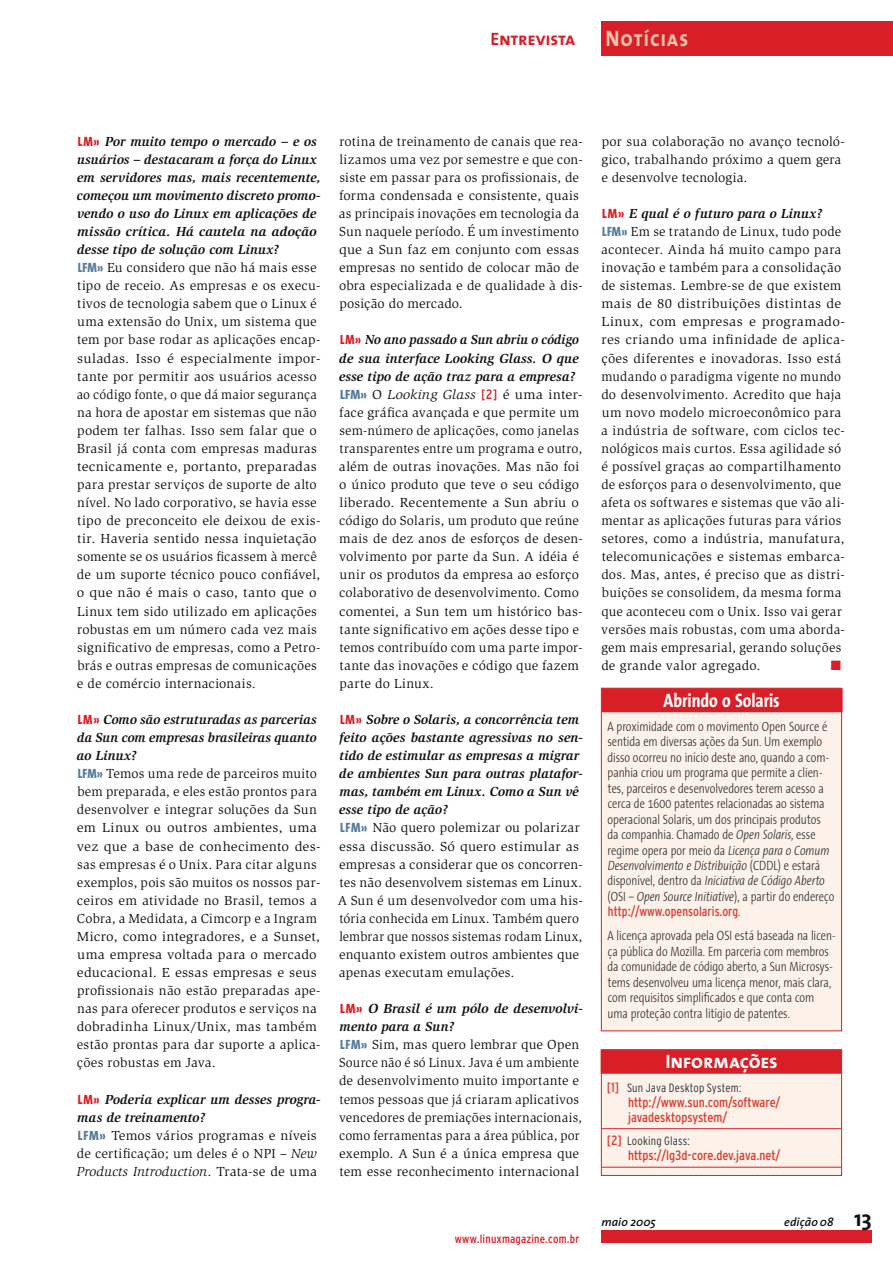
<style>
.page{position:relative;width:893px;height:1263px;background:#fff}
.page>*{position:absolute;margin:0;border:0;box-sizing:border-box;transform-origin:0 0}
.t1{font:22.5px "The Sans Bold Caps";letter-spacing:.04em;color:#f4c4ad;scale:.9 1}
.t2{font:700 22.5px "The Sans";color:#121212}
.title_box{font:700 19.5px "The Sans Condensed";letter-spacing:-.005em;color:#fff}
.title_box_caps{font:19.5px "The Sans Bold Caps";letter-spacing:-.01em;color:#fff}
.t3{font:18px "The Sans Bold Caps";letter-spacing:-.015em;color:#d81f27}
.paragraph_one{font:13.5px/18px "Slimbach";letter-spacing:.015em;color:#121212}
.paragraph_box{font:300 13.5px/15.5px "The Sans Condensed";color:#303232;scale:.96 1}
.paragraph_one-2{font:italic 700 13.5px/18px "Slimbach";letter-spacing:.005em;color:#121212}
.paragraph_one-3{font:13.5px/18px "Slimbach";letter-spacing:.015em;color:#121212;scale:1.05 1}
.paragraph_info{font:condensed 13.5px/15px "Interstate";letter-spacing:-.005em;color:#db3d31}
.paragraph_one-4{font:13.5px "Zapf Dingbats";color:#d81f27}
.paragraph_info-2{font:300 condensed 12px "Interstate";letter-spacing:.015em;color:#303232}
.t4{font:condensed 12px "Interstate";letter-spacing:.015em;color:#d81f27}
.t5{font:italic 600 12px "The Sans";letter-spacing:.01em;color:#121212}
.s1{font-family:"The Sans Condensed";font-weight:800;font-style:normal;color:#d81f27}
.s2{font-family:"The Sans Condensed";font-weight:800;color:#577c98}
.s3{font-style:italic}
.s4{font-family:"Interstate";font-stretch:condensed;color:#d81f27}
.s5{font-family:"Interstate";font-weight:400;font-stretch:condensed;color:#db3d31}
.s6{font-weight:400;font-size:13.5px;color:#db3d31}
</style>
<div class="page">
<div style="left:601px;top:1050px;width:241px;height:125px;background:#fdf2ea"></div>
<div style="left:601px;top:1050px;width:241px;height:24px;background:#d81f27"></div>
<hr style="left:602px;top:1128px;width:239px;height:1px;background:#d81f27">
<hr style="left:602px;top:1167px;width:239px;height:1px;background:#d81f27">
<div style="left:601px;top:1049px;width:241px;height:127px;border:1px solid #d81f27"></div>
<div style="left:601px;top:688px;width:241px;height:343px;background:#fdf2ea"></div>
<div style="left:602px;top:688px;width:241px;height:24px;background:#d81f27"></div>
<div style="left:601px;top:688px;width:241px;height:343px;border:1px solid #d81f27"></div>
<div style="left:601px;top:21px;width:292px;height:34px;background:#d81f27"></div>
<div style="left:601px;top:1230px;width:271px;height:13px;background:#d81f27"></div>
<p class="t3" style="left:490px;top:24px;width:87px">Entrevista</p>
<p class="t1" style="left:605px;top:20px;width:94px">Notícias</p>
<p class="paragraph_one-2" style="left:77px;top:132px;width:245px"><span class="s1">LM»</span> Por muito tempo o mercado – e os usuários – destacaram a força do Linux em servidores mas, mais recentemente, começou um movimento discreto promo&shy;vendo o uso do Linux em aplicações de missão crítica. Há cautela na adoção desse tipo de solução com Linux?</p>
<p class="paragraph_one" style="left:77px;top:259px;width:245px"><span class="s2">LFM»</span> Eu considero que não há mais esse tipo de receio. As empresas e os execu&shy;tivos de tecnologia sabem que o Linux é uma extensão do Unix, um sistema que tem por base rodar as aplicações encap&shy;suladas. Isso é especialmente impor&shy;tante por permitir aos usuários acesso ao código fonte, o que dá maior segurança na hora de apostar em sistemas que não podem ter falhas. Isso sem falar que o Brasil já conta com empresas maduras tecnicamente e, portanto, preparadas para prestar serviços de suporte de alto nível. No lado corporativo, se havia esse tipo de preconceito ele deixou de exis&shy;tir. Haveria sentido nessa inquietação somente se os usuários ficassem à mercê de um suporte técnico pouco confiável, o que não é mais o caso, tanto que o Linux tem sido utilizado em aplicações robustas em um número cada vez mais significativo de empresas, como a Petro&shy;brás e outras empresas de comunicações e de comércio internacionais.</p>
<p class="paragraph_one-2" style="left:77px;top:710px;width:242px;text-align:justify"><span class="s1">LM»</span> Como são estruturadas as parcerias da Sun com empresas brasileiras quanto ao Linux?</p>
<p class="paragraph_one" style="left:77px;top:765px;width:245px"><span class="s2">LFM»</span> Temos uma rede de parceiros muito bem preparada, e eles estão prontos para desenvolver e integrar soluções da Sun em Linux ou outros ambientes, uma vez que a base de conhecimento des&shy;sas empresas é o Unix. Para citar alguns exemplos, pois são muitos os nossos par&shy;ceiros em atividade no Brasil, temos a Cobra, a Medidata, a Cimcorp e a Ingram Micro, como integradores, e a Sunset, uma empresa voltada para o mercado educacional. E essas empresas e seus profissionais não estão preparadas ape&shy;nas para oferecer produtos e serviços na dobradinha Linux/Unix, mas também estão prontas para dar suporte a aplica&shy;ções robustas em Java.</p>
<p class="paragraph_one-2" style="left:77px;top:1090px;width:245px"><span class="s1">LM»</span> Poderia explicar um desses progra&shy;mas de treinamento?</p>
<p class="paragraph_one" style="left:77px;top:1126px;width:242px;text-align:justify"><span class="s2">LFM»</span> Temos vários programas e níveis de certificação; um deles é o NPI – <span class="s3">New Products Introduction</span>. Trata-se de uma</p>
<p class="paragraph_one" style="left:339px;top:132px;width:245px">rotina de treinamento de canais que rea&shy;lizamos uma vez por semestre e que con&shy;siste em passar para os profissionais, de forma condensada e consistente, quais as principais inovações em tecnologia da Sun naquele período. É um investimento que a Sun faz em conjunto com essas empresas no sentido de colocar mão de obra especializada e de qualidade à dis&shy;posição do mercado.</p>
<p class="paragraph_one-2" style="left:339px;top:331px;width:241px;text-align:justify"><span class="s1">LM»</span> No ano passado a Sun abriu o código de sua interface Looking Glass. O que esse tipo de ação traz para a empresa?</p>
<p class="paragraph_one-3" style="left:339px;top:385px;width:234px"><span class="s2">LFM»</span> O <span class="s3">Looking Glass</span> <span class="s4">[2]</span> é uma inter&shy;face gráfica avançada e que permite um sem-número de aplicações, como janelas transparentes entre um programa e outro, além de outras inovações. Mas não foi o único produto que teve o seu código liberado. Recentemente a Sun abriu o código do Solaris, um produto que reúne mais de dez anos de esforços de desen&shy;volvimento por parte da Sun. A idéia é unir os produtos da empresa ao esforço colaborativo de desenvolvimento. Como comentei, a Sun tem um histórico bas&shy;tante significativo em ações desse tipo e temos contribuído com uma parte impor&shy;tante das inovações e código que fazem parte do Linux.</p>
<p class="paragraph_one-2" style="left:339px;top:710px;width:245px"><span class="s1">LM»</span> Sobre o Solaris, a concorrência tem feito ações bastante agressivas no sen&shy;tido de estimular as empresas a migrar de ambientes Sun para outras platafor&shy;mas, também em Linux. Como a Sun vê esse tipo de ação?</p>
<p class="paragraph_one" style="left:338px;top:819px;width:246px"><span class="s2">LFM»</span> Não quero polemizar ou polarizar essa discussão. Só quero estimular as empresas a considerar que os concorren&shy;tes não desenvolvem sistemas em Linux.<br>A Sun é um desenvolvedor com uma his&shy;tória conhecida em Linux. Também quero lembrar que nossos sistemas rodam Linux, enquanto existem outros ambientes que apenas executam emulações.</p>
<p class="paragraph_one-2" style="left:339px;top:1000px;width:245px"><span class="s1">LM»</span> O Brasil é um pólo de desenvolvi&shy;mento para a Sun?</p>
<p class="paragraph_one" style="left:339px;top:1036px;width:245px"><span class="s2">LFM»</span> Sim, mas quero lembrar que Open Source não é só Linux. Java é um ambiente de desenvolvimento muito importante e temos pessoas que já criaram aplicativos vencedores de premiações internacionais, como ferramentas para a área pública, por exemplo. A Sun é a única empresa que tem esse reconhecimento internacional</p>
<p class="t4" style="left:455px;top:1232px;width:126px">www.linuxmagazine.com.br</p>
<p class="paragraph_one" style="left:601px;top:132px;width:245px">por sua colaboração no avanço tecnoló&shy;gico, trabalhando próximo a quem gera e desenvolve tecnologia.</p>
<p class="paragraph_one-2" style="left:602px;top:204px;width:221px"><span class="s1">LM»</span> E qual é o futuro para o Linux?</p>
<p class="paragraph_one" style="left:601px;top:223px;width:245px"><span class="s2">LFM»</span> Em se tratando de Linux, tudo pode acontecer. Ainda há muito campo para inovação e também para a consolidação de sistemas. Lembre-se de que existem mais de 80 distribuições distintas de Linux, com empresas e programado&shy;res criando uma infinidade de aplica&shy;ções diferentes e inovadoras. Isso está mudando o paradigma vigente no mundo do desenvolvimento. Acredito que haja um novo modelo microeconômico para a indústria de software, com ciclos tec&shy;nológicos mais curtos. Essa agilidade só é possível graças ao compartilhamento de esforços para o desenvolvimento, que afeta os softwares e sistemas que vão ali&shy;mentar as aplicações futuras para vários setores, como a indústria, manufatura, telecomunicações e sistemas embarca&shy;dos. Mas, antes, é preciso que as distri&shy;buições se consolidem, da mesma forma que aconteceu com o Unix. Isso vai gerar versões mais robustas, com uma aborda&shy;gem mais empresarial, gerando soluções de grande valor agregado.</p>
<p class="paragraph_one-4" style="left:831px;top:659px;width:12px">■</p>
<p class="title_box" style="left:664px;top:684px;width:118px">Abrindo o Solaris</p>
<p class="paragraph_box" style="left:607px;top:718px;width:238px">A proximidade com o movimento Open Source é sentida em diversas ações da Sun. Um exemplo disso ocorreu no início deste ano, quando a com&shy;panhia criou um programa que permite a clien&shy;tes, parceiros e desenvolvedores terem acesso a cerca de 1600 patentes relacionadas ao sistema operacional Solaris, um dos principais produtos da companhia. Chamado de <span class="s3">Open Solaris</span>, esse regime opera por meio da <span class="s3">Licença para o Comum Desenvolvimento e Distribuição</span> (CDDL) e estará disponível, dentro da <span class="s3">Iniciativa de Código Aberto </span>(OSI – <span class="s3">Open Source Initiative</span>), a partir do endereço <span class="s5">http://www.opensolaris.org</span>.</p>
<p class="paragraph_box" style="left:607px;top:927px;width:239px">A licença aprovada pela OSI está baseada na licen&shy;ça pública do Mozilla. Em parceria com membros da comunidade de código aberto, a Sun Microsys&shy;tems desenvolveu uma licença menor, mais clara, com requisitos simplificados e que conta com uma proteção contra litígio de patentes.</p>
<p class="title_box_caps" style="left:665px;top:1045px;width:114px">Informações</p>
<p class="paragraph_info-2" style="left:607px;top:1081px;width:136px"><span class="s6">[1]</span> Sun Java Desktop System:</p>
<p class="paragraph_info" style="left:628px;top:1094px;width:154px">http://www.sun.com/software/ javadesktopsystem/</p>
<p class="paragraph_info-2" style="left:607px;top:1134px;width:85px"><span class="s6">[2]</span> Looking Glass:</p>
<p class="paragraph_info" style="left:628px;top:1148px;width:154px">https://lg3d-core.dev.java.net/</p>
<p class="t5" style="left:601px;top:1212px;width:56px">maio 2005</p>
<p class="t5" style="left:784px;top:1212px;width:51px">edição 08</p>
<p class="t2" style="left:854px;top:1199px;width:19px">13</p>
</div>
